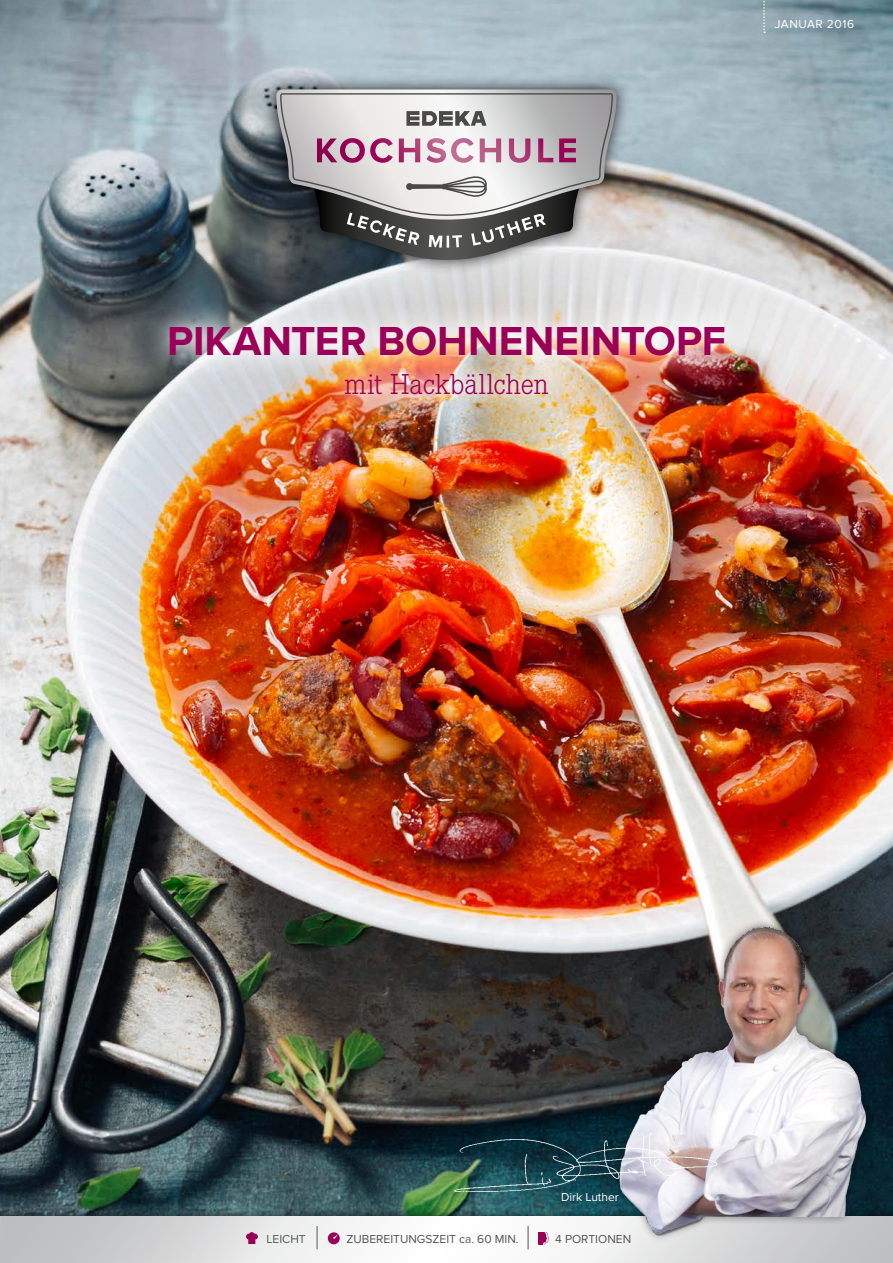
<style>
.page{position:relative;width:893px;height:1263px;background:#fff}
.page>*{position:absolute;margin:0;border:0;box-sizing:border-box;transform-origin:0 0}
.t1{font:700 42px "Proxima Nova";color:#9b0059}
.t2{font:300 30px "Corporate E";letter-spacing:-.015em;color:#9b0059}
.t3{font:12px "Proxima Nova";color:#565656}
.t4{font:12px "Proxima Nova";letter-spacing:.01em;color:#fff}
.t5{font:12px "Proxima Nova";letter-spacing:.045em;color:#fff}
</style>
<div class="page">
<img style="left:0;top:0;width:893px;height:1208px">
<div style="left:142px;top:298px;width:609px;height:125px;background:#fff;opacity:.85"></div>
<div style="left:0;top:1208px;width:893px;height:55px;background:#000;opacity:.7"></div>
<svg style="left:1px;top:1217px;width:892px;height:46px"></svg>
<div style="left:612px;top:918px;width:263px;height:325px;background:#000;opacity:.5"></div>
<img style="left:610px;top:906px;width:270px;height:330px">
<hr style="left:0;top:1208px;width:1px;height:55px;background:#000;opacity:.7">
<hr style="left:0;top:1217px;width:1px;height:46px;background:#bdbfc0">
<div style="left:263px;top:76px;width:367px;height:198px;background:#000;opacity:.8"></div>
<svg style="left:276px;top:89px;width:341px;height:171px;background:#a59fa3"></svg>
<svg style="left:317px;top:1226px;width:1px;height:23px"></svg>
<svg style="left:328px;top:1232px;width:12px;height:12px"></svg>
<svg style="left:528px;top:1226px;width:1px;height:23px"></svg>
<svg style="left:539px;top:1232px;width:10px;height:12px"></svg>
<svg style="left:246px;top:1232px;width:12px;height:12px"></svg>
<img style="left:451px;top:1128px;width:270px;height:69px">
<svg style="left:763px;top:0;width:2px;height:33px"></svg>
<p class="t5" style="left:775px;top:17px;width:81px">JANUAR 2016</p>
<h1 class="t1" style="left:167px;top:317px;width:560px">PIKANTER BOHNENEINTOPF</h1>
<h2 class="t2" style="left:344px;top:368px;width:206px">mit Hackbällchen</h2>
<p class="t4" style="left:561px;top:1190px;width:59px">Dirk Luther</p>
<p class="t3" style="left:266px;top:1232px;width:41px">LEICHT</p>
<p class="t3" style="left:346px;top:1232px;width:174px">ZUBEREITUNGSZEIT ca. 60 MIN.</p>
<p class="t3" style="left:555px;top:1232px;width:77px">4 PORTIONEN</p>
</div>
